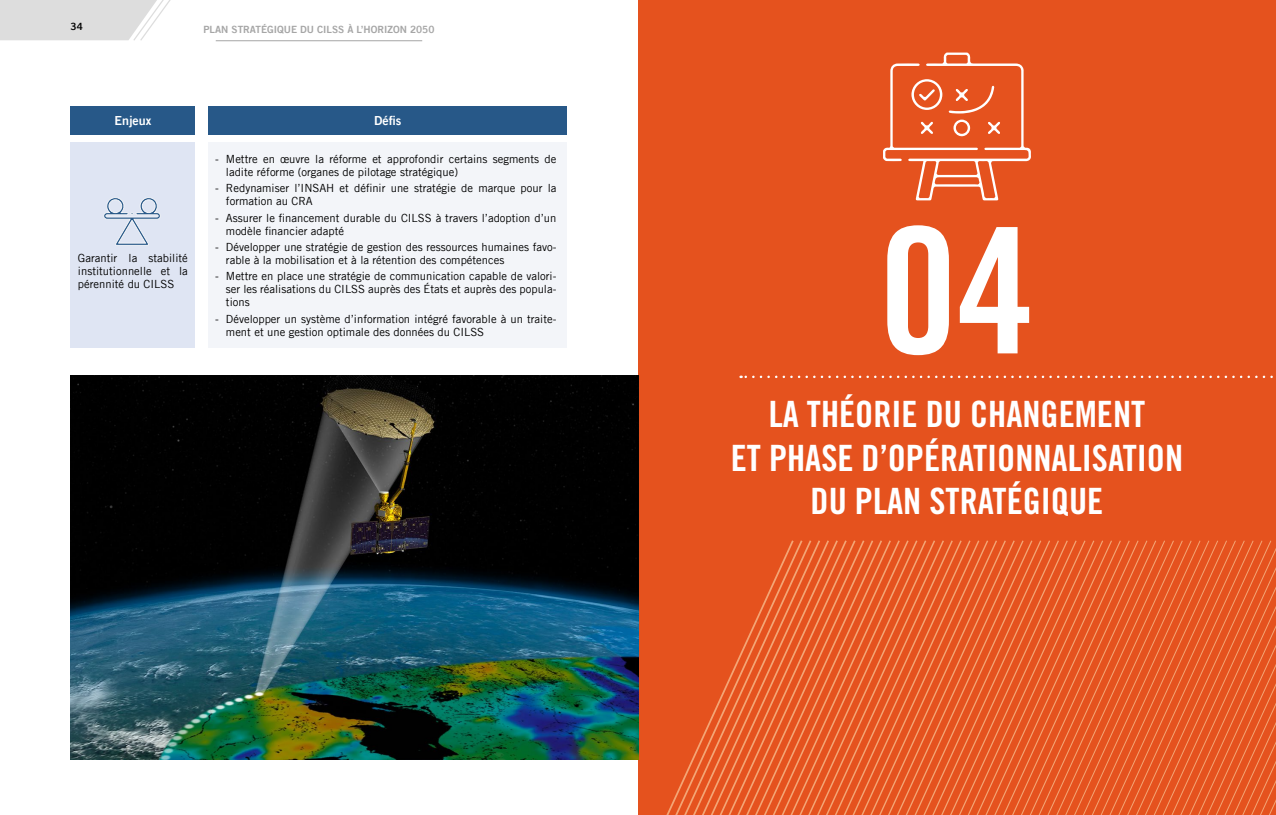
<style>
.page{position:relative;width:1276px;height:815px;background:#fff}
.page>*{position:absolute;margin:0;border:0;box-sizing:border-box;transform-origin:0 0}
.t1{font:175px "Trade Gothic Bold Cond Twenty";color:#fff}
.t2{font:36.25px/43.5px "Trade Gothic Bold Cond Twenty";color:#fff;text-align:center}
.t3{font:12.5px "Trade Gothic LT Bold Two";color:#fff}
.t4{font:11.25px/13px "Trade Gothic LT";color:#000}
.t5{font:10px "Trade Gothic LT Bold Two";color:#a6a6a6}
.t6{font:10px "Trade Gothic LT Bold Two";color:#000}
</style>
<div class="page">
<hr style="left:216px;top:41px;width:206px;height:1px;background:#a6a6a6">
<svg style="left:0;top:0;width:171px;height:41px"></svg>
<div style="left:71px;top:106px;width:124px;height:29px;background:#275888"></div>
<div style="left:71px;top:142px;width:124px;height:206px;background:#dfe5f3"></div>
<div style="left:208px;top:142px;width:359px;height:206px;background:#f3f5f9"></div>
<div style="left:208px;top:106px;width:359px;height:29px;background:#275888"></div>
<div style="left:638px;top:0;width:638px;height:815px;background:#e5521e"></div>
<svg style="left:636px;top:538px;width:3px;height:222px"></svg>
<svg style="left:698px;top:727px;width:9px;height:88px"></svg>
<svg style="left:707px;top:707px;width:9px;height:108px"></svg>
<svg style="left:716px;top:687px;width:9px;height:128px"></svg>
<svg style="left:725px;top:668px;width:9px;height:147px"></svg>
<svg style="left:734px;top:648px;width:9px;height:167px"></svg>
<svg style="left:743px;top:628px;width:9px;height:187px"></svg>
<svg style="left:752px;top:611px;width:8px;height:204px"></svg>
<svg style="left:760px;top:591px;width:9px;height:224px"></svg>
<svg style="left:769px;top:571px;width:9px;height:244px"></svg>
<svg style="left:778px;top:552px;width:9px;height:263px"></svg>
<svg style="left:787px;top:540px;width:9px;height:275px"></svg>
<svg style="left:796px;top:540px;width:9px;height:275px"></svg>
<svg style="left:805px;top:540px;width:9px;height:275px"></svg>
<svg style="left:814px;top:540px;width:9px;height:275px"></svg>
<svg style="left:823px;top:540px;width:8px;height:275px"></svg>
<svg style="left:831px;top:540px;width:9px;height:275px"></svg>
<svg style="left:840px;top:540px;width:9px;height:275px"></svg>
<svg style="left:849px;top:540px;width:9px;height:275px"></svg>
<svg style="left:858px;top:540px;width:9px;height:275px"></svg>
<svg style="left:867px;top:540px;width:9px;height:275px"></svg>
<svg style="left:876px;top:540px;width:9px;height:275px"></svg>
<svg style="left:885px;top:540px;width:9px;height:275px"></svg>
<svg style="left:894px;top:540px;width:8px;height:275px"></svg>
<svg style="left:902px;top:540px;width:9px;height:275px"></svg>
<svg style="left:911px;top:540px;width:9px;height:275px"></svg>
<svg style="left:920px;top:540px;width:9px;height:275px"></svg>
<svg style="left:929px;top:540px;width:9px;height:275px"></svg>
<svg style="left:938px;top:540px;width:9px;height:275px"></svg>
<svg style="left:947px;top:540px;width:9px;height:275px"></svg>
<svg style="left:956px;top:540px;width:9px;height:275px"></svg>
<svg style="left:965px;top:540px;width:8px;height:275px"></svg>
<svg style="left:973px;top:540px;width:9px;height:275px"></svg>
<svg style="left:982px;top:540px;width:9px;height:275px"></svg>
<svg style="left:991px;top:540px;width:9px;height:275px"></svg>
<svg style="left:1000px;top:540px;width:9px;height:275px"></svg>
<svg style="left:1009px;top:540px;width:9px;height:275px"></svg>
<svg style="left:1018px;top:540px;width:9px;height:275px"></svg>
<svg style="left:1027px;top:540px;width:9px;height:275px"></svg>
<svg style="left:1036px;top:540px;width:8px;height:275px"></svg>
<svg style="left:1044px;top:540px;width:9px;height:275px"></svg>
<svg style="left:1053px;top:540px;width:9px;height:275px"></svg>
<svg style="left:1062px;top:540px;width:9px;height:275px"></svg>
<svg style="left:1071px;top:540px;width:9px;height:275px"></svg>
<svg style="left:1080px;top:540px;width:9px;height:275px"></svg>
<svg style="left:1089px;top:540px;width:9px;height:275px"></svg>
<svg style="left:1098px;top:540px;width:8px;height:275px"></svg>
<svg style="left:1106px;top:540px;width:9px;height:275px"></svg>
<svg style="left:1115px;top:540px;width:9px;height:275px"></svg>
<svg style="left:1124px;top:540px;width:9px;height:275px"></svg>
<svg style="left:1133px;top:540px;width:143px;height:275px"></svg>
<svg style="left:740px;top:376px;width:533px;height:2px"></svg>
<img style="left:71px;top:375px;width:567px;height:384px">
<svg style="left:104px;top:198px;width:56px;height:47px"></svg>
<svg style="left:883px;top:52px;width:148px;height:149px"></svg>
<p class="t6" style="left:71px;top:20px;width:14px">34</p>
<p class="t5" style="left:203px;top:23px;width:232px">PLAN STRATÉGIQUE DU CILSS À L’HORIZON 2050</p>
<p class="t3" style="left:114px;top:113px;width:38px">Enjeux</p>
<p class="t4" style="left:78px;top:252px;width:111px;text-align:justify">Garantir la stabilité institutionnelle et la pérennité du CILSS</p>
<p class="t3" style="left:374px;top:113px;width:29px">Défis</p>
<p class="t4" style="left:226px;top:152px;width:332px;text-indent:-11px">- Mettre en œuvre la réforme et approfondir certains segments de ladite réforme (organes de pilotage stratégique)</p>
<p class="t4" style="left:226px;top:182px;width:332px;text-indent:-11px">- Redynamiser l’INSAH et définir une stratégie de marque pour la formation au CRA</p>
<p class="t4" style="left:226px;top:211px;width:332px;text-indent:-11px">- Assurer le financement durable du CILSS à travers l’adoption d’un modèle financier adapté</p>
<p class="t4" style="left:226px;top:240px;width:332px;text-indent:-11px">- Développer une stratégie de gestion des ressources humaines favo&shy;rable à la mobilisation et à la rétention des compétences</p>
<p class="t4" style="left:226px;top:270px;width:332px;text-align:justify;text-indent:-11px">- Mettre en place une stratégie de communication capable de valori&shy;ser les réalisations du CILSS auprès des États et auprès des popula&shy;tions</p>
<p class="t4" style="left:226px;top:312px;width:332px;text-indent:-11px">- Développer un système d’information intégré favorable à un traite&shy;ment et une gestion optimale des données du CILSS</p>
<h1 class="t1" style="left:879px;top:185px;width:157px">04</h1>
<h2 class="t2" style="left:731px;top:392px;width:454px">LA THÉORIE DU CHANGEMENT<br>ET PHASE D’OPÉRATIONNALISATION<br>DU PLAN STRATÉGIQUE</h2>
</div>
